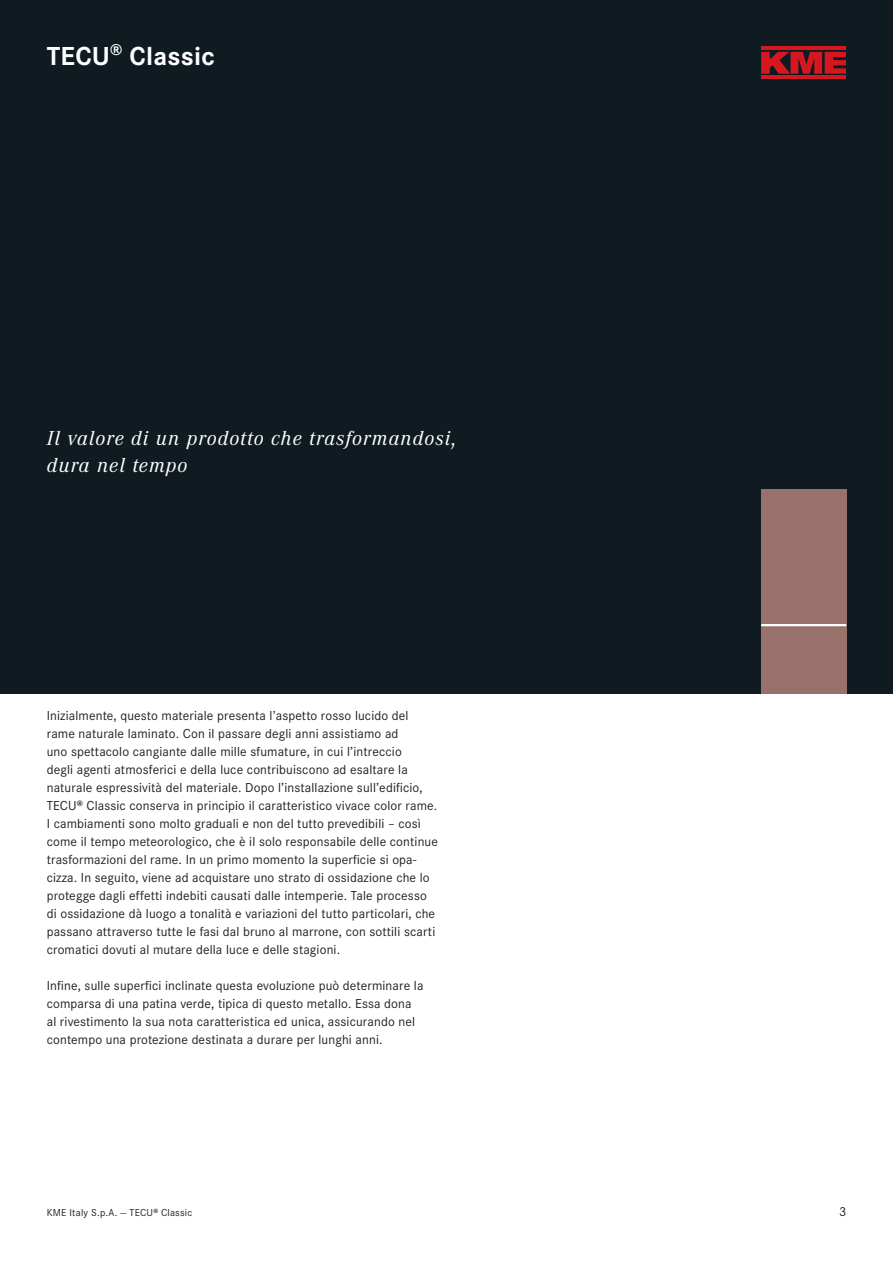
<style>
.page{position:relative;width:893px;height:1263px;background:#fff}
.page>*{position:absolute;margin:0;border:0;box-sizing:border-box;transform-origin:0 0}
.Head_Oberfläche_weiß{font:700 27px "Corporate STOT";letter-spacing:.01em;color:#fff}
.Zitattext_weiß{font:italic 21px/27px "Corporate ATOT";letter-spacing:.05em;color:#fff}
.Fließtext_schwarz{font:13.5px/18px "Corporate STOT";letter-spacing:.01em;color:#231f20}
.Pagina_rechts{font:13.5px "Corporate STOT";color:#231f20}
.Kolumnentitel_schwar{font:10.5px "Corporate STOT";letter-spacing:.02em;color:#231f20}
</style>
<div class="page">
<div style="left:0;top:0;width:893px;height:693px;background:#101a21"></div>
<hr style="left:761px;top:47px;width:85px;height:3px;background:#d7171f">
<svg style="left:761px;top:52px;width:85px;height:22px"></svg>
<hr style="left:761px;top:76px;width:85px;height:3px;background:#d7171f">
<div style="left:761px;top:489px;width:85px;height:136px;background:#98716b"></div>
<div style="left:761px;top:625px;width:85px;height:68px;background:#98716b"></div>
<hr style="left:761px;top:624px;width:85px;height:2px;background:#fff">
<p class="Head_Oberfläche_weiß" style="left:47px;top:40px;width:170px">TECU<sup>®</sup> Classic</p>
<p class="Zitattext_weiß" style="left:47px;top:425px;width:411px">Il valore di un prodotto che trasformandosi, dura nel tempo</p>
<p class="Fließtext_schwarz" style="left:47px;top:707px;width:393px">Inizialmente, questo materiale presenta l’aspetto rosso lucido del rame naturale laminato. Con il passare degli anni assistiamo ad<br>uno spettacolo cangiante dalle mille sfumature, in cui l’intreccio<br>degli agenti atmosferici e della luce contribuiscono ad esaltare la naturale espressività del materiale. Dopo l’installazione sull’edificio, TECU<sup>®</sup> Classic conserva in principio il caratteristico vivace color rame.<br>I cambiamenti sono molto graduali e non del tutto prevedibili – così come il tempo meteorologico, che è il solo responsabile delle continue trasformazioni del rame. In un primo momento la superficie si opa&shy;cizza. In seguito, viene ad acquistare uno strato di ossidazione che lo protegge dagli effetti indebiti causati dalle intemperie. Tale processo di ossidazione dà luogo a tonalità e variazioni del tutto particolari, che passano attraverso tutte le fasi dal bruno al marrone, con sottili scarti cromatici dovuti al mutare della luce e delle stagioni.</p>
<p class="Fließtext_schwarz" style="left:47px;top:977px;width:378px">Infine, sulle superfici inclinate questa evoluzione può determinare la comparsa di una patina verde, tipica di questo metallo. Essa dona al rivestimento la sua nota caratteristica ed unica, assicurando nel contempo una protezione destinata a durare per lunghi anni.</p>
<p class="Kolumnentitel_schwar" style="left:47px;top:1207px;width:147px">KME Italy S.p.A. — TECU<sup>®</sup> Classic</p>
<p class="Pagina_rechts" style="left:839px;top:1204px;width:9px">3</p>
</div>
